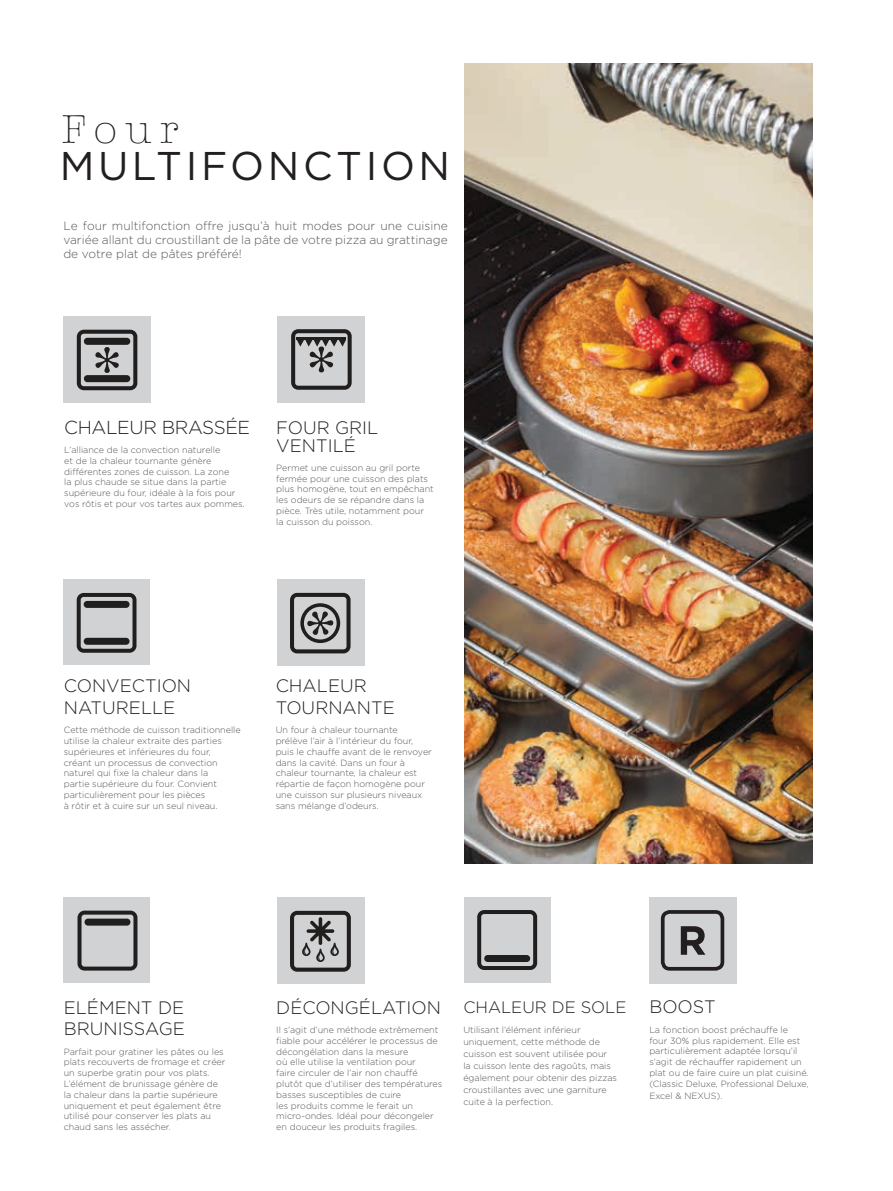
<style>
.page{position:relative;width:893px;height:1191px;background:#fff}
.page>*{position:absolute;margin:0;border:0;box-sizing:border-box;transform-origin:0 0}
.t1{font:300 41.7px "Amer Typewriter IT Cby BT";color:#231f20}
.t2{font:40.05px "Gotham";letter-spacing:.09em;color:#231f20}
.t3{font:300 18.75px "Gotham";letter-spacing:-.02em;color:#231f20}
.t4{font:300 18px/21.6px "Gotham";color:#231f20}
.t5{font:300 16.5px "Gotham";color:#231f20}
.t6{font:300 12px/14.4px "Gotham";color:#57585a;text-align:justify}
.t7{font:300 9px/10.8px "Gotham";color:#57585a}
</style>
<div class="page">
<img style="left:464px;top:64px;width:348px;height:799px">
<div style="left:277px;top:897px;width:87px;height:87px;background:#d1d2d4"></div>
<svg style="left:290px;top:910px;width:61px;height:61px"></svg>
<div style="left:64px;top:579px;width:86px;height:86px;background:#d1d2d4"></div>
<svg style="left:77px;top:593px;width:59px;height:60px"></svg>
<div style="left:64px;top:897px;width:86px;height:85px;background:#d1d2d4"></div>
<svg style="left:78px;top:910px;width:59px;height:60px"></svg>
<div style="left:277px;top:579px;width:87px;height:87px;background:#d1d2d4"></div>
<svg style="left:290px;top:593px;width:61px;height:60px"></svg>
<div style="left:277px;top:316px;width:87px;height:86px;background:#d1d2d4"></div>
<svg style="left:291px;top:329px;width:61px;height:61px"></svg>
<div style="left:63px;top:316px;width:87px;height:86px;background:#d1d2d4"></div>
<svg style="left:77px;top:330px;width:60px;height:60px"></svg>
<div style="left:464px;top:897px;width:87px;height:85px;background:#d1d2d4"></div>
<svg style="left:477px;top:910px;width:60px;height:60px"></svg>
<div style="left:649px;top:897px;width:88px;height:87px;background:#d1d2d4"></div>
<div style="left:661px;top:910px;width:63px;height:60px;border:4px solid #231f20;border-radius:7px"></div>
<svg style="left:681px;top:926px;width:24px;height:28px"></svg>
<h1 class="t1" style="left:62px;top:104px;width:120px">Four</h1>
<h2 class="t2" style="left:60px;top:140px;width:392px">MULTIFONCTION</h2>
<h3 class="t6" style="left:63px;top:218px;width:386px">Le four multifonction offre jusqu’à huit modes pour une cuisine variée allant du croustillant de la pâte de votre pizza au grattinage de votre plat de pâtes préféré!</h3>
<h3 class="t3" style="left:64px;top:415px;width:187px">CHALEUR BRASSÉE</h3>
<p class="t7" style="left:64px;top:444px;width:182px">L’alliance de la convection naturelle<br>et de la chaleur tournante génère différentes zones de cuisson. La zone<br>la plus chaude se situe dans la partie supérieure du four, idéale à la fois pour vos rôtis et pour vos tartes aux pommes.</p>
<h3 class="t4" style="left:276px;top:418px;width:104px;line-height:18px">FOUR GRIL<br>VENTILÉ</h3>
<p class="t7" style="left:276px;top:462px;width:159px">Permet une cuisson au gril porte fermée pour une cuisson des plats plus homogène, tout en empêchant les odeurs de se répandre dans la pièce. Très utile, notamment pour<br>la cuisson du poisson.</p>
<h3 class="t4" style="left:64px;top:674px;width:129px">CONVECTION<br>NATURELLE</h3>
<p class="t7" style="left:64px;top:724px;width:178px">Cette méthode de cuisson traditionnelle utilise la chaleur extraite des parties supérieures et inférieures du four, créant un processus de convection naturel qui fixe la chaleur dans la<br>partie supérieure du four. Convient particulièrement pour les pièces<br>à rôtir et à cuire sur un seul niveau.</p>
<h3 class="t4" style="left:276px;top:674px;width:121px">CHALEUR<br>TOURNANTE</h3>
<p class="t7" style="left:276px;top:724px;width:158px">Un four à chaleur tournante prélève l’air à l’intérieur du four, puis le chauffe avant de le renvoyer dans la cavité. Dans un four à chaleur tournante, la chaleur est répartie de façon homogène pour une cuisson sur plusieurs niveaux sans mélange d’odeurs.</p>
<h3 class="t4" style="left:64px;top:996px;width:123px">ELÉMENT DE<br>BRUNISSAGE</h3>
<p class="t7" style="left:64px;top:1045px;width:163px">Parfait pour gratiner les pâtes ou les plats recouverts de fromage et créer un superbe gratin pour vos plats.<br>L’élément de brunissage génère de la chaleur dans la partie supérieure uniquement et peut également être utilisé pour conserver les plats au chaud sans les assécher.</p>
<h3 class="t4" style="left:276px;top:996px;width:166px">DÉCONGÉLATION</h3>
<p class="t7" style="left:276px;top:1024px;width:168px">Il s’agit d’une méthode extrêmement fiable pour accélérer le processus de décongélation dans la mesure<br>où elle utilise la ventilation pour<br>faire circuler de l’air non chauffé plutôt que d’utiliser des températures basses susceptibles de cuire<br>les produits comme le ferait un micro-ondes. Idéal pour décongeler en douceur les produits fragiles.</p>
<h3 class="t5" style="left:463px;top:996px;width:165px">CHALEUR DE SOLE</h3>
<p class="t7" style="left:463px;top:1023px;width:155px;line-height:12px">Utilisant l’élément inférieur uniquement, cette méthode de cuisson est souvent utilisée pour<br>la cuisson lente des ragoûts, mais également pour obtenir des pizzas croustillantes avec une garniture cuite à la perfection.</p>
<h3 class="t4" style="left:649px;top:995px;width:68px">BOOST</h3>
<p class="t7" style="left:649px;top:1024px;width:161px">La fonction boost préchauffe le<br>four 30% plus rapidement. Elle est particulièrement adaptée lorsqu’il s’agit de réchauffer rapidement un plat ou de faire cuire un plat cuisiné. (Classic Deluxe, Professional Deluxe,</p>
<p class="t7" style="left:649px;top:1090px;width:75px">Excel &amp; NEXUS).</p>
</div>
